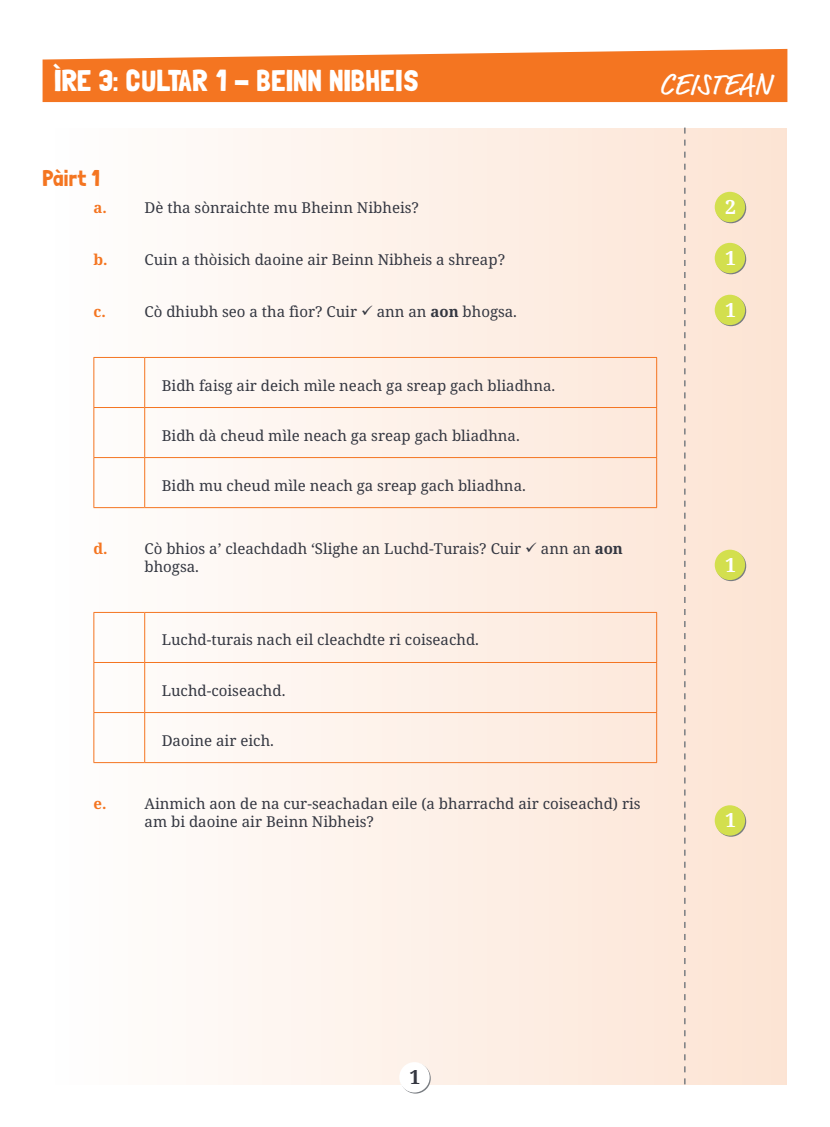
<style>
.page{position:relative;width:830px;height:1127px;background:#fff}
.page>*{position:absolute;margin:0;border:0;box-sizing:border-box;transform-origin:0 0}
.t1{font:30px "Londrina Solid";color:#fff}
.t2{font:30px "Market OT";letter-spacing:.01em;color:#fff}
.t3{font:22.5px "Londrina Solid";letter-spacing:.01em;color:#f47521}
.t4{font:700 19.5px "Noto Serif";color:#fff}
.t5{font:700 19.5px "Noto Serif";color:#343741}
.t6{font:15px/18px "Noto Serif";color:#343741}
.t7{font:700 15px "Noto Serif";color:#f47521}
.s1{font-weight:700}
</style>
<div class="page">
<div style="left:43px;top:128px;width:744px;height:956px;background:linear-gradient(to right,#fff,#fce3d3)"></div>
<svg style="left:43px;top:49px;width:744px;height:53px;background:#f58236"></svg>
<svg style="left:683px;top:128px;width:2px;height:956px;background:#decec4"></svg>
<hr style="left:144px;top:358px;width:1px;height:49px;background:#f47521">
<hr style="left:144px;top:408px;width:1px;height:49px;background:#f47521">
<hr style="left:144px;top:458px;width:1px;height:49px;background:#f47521">
<hr style="left:93px;top:358px;width:1px;height:49px;background:#f47521">
<hr style="left:656px;top:358px;width:1px;height:49px;background:#f47521">
<hr style="left:93px;top:407px;width:52px;height:1px;background:#f47521">
<hr style="left:93px;top:408px;width:1px;height:49px;background:#f47521">
<hr style="left:145px;top:407px;width:511px;height:1px;background:#f47521">
<hr style="left:656px;top:408px;width:1px;height:49px;background:#f47521">
<hr style="left:93px;top:457px;width:52px;height:1px;background:#f47521">
<hr style="left:93px;top:458px;width:1px;height:49px;background:#f47521">
<hr style="left:145px;top:457px;width:511px;height:1px;background:#f47521">
<hr style="left:656px;top:458px;width:1px;height:49px;background:#f47521">
<hr style="left:93px;top:507px;width:52px;height:1px;background:#f47521">
<hr style="left:145px;top:507px;width:511px;height:1px;background:#f47521">
<hr style="left:93px;top:357px;width:52px;height:1px;background:#f47521">
<hr style="left:145px;top:357px;width:511px;height:1px;background:#f47521">
<hr style="left:144px;top:613px;width:1px;height:49px;background:#f47521">
<hr style="left:144px;top:663px;width:1px;height:49px;background:#f47521">
<hr style="left:144px;top:713px;width:1px;height:49px;background:#f47521">
<hr style="left:93px;top:613px;width:1px;height:49px;background:#f47521">
<hr style="left:656px;top:613px;width:1px;height:49px;background:#f47521">
<hr style="left:93px;top:662px;width:52px;height:1px;background:#f47521">
<hr style="left:93px;top:663px;width:1px;height:49px;background:#f47521">
<hr style="left:145px;top:662px;width:511px;height:1px;background:#f47521">
<hr style="left:656px;top:663px;width:1px;height:49px;background:#f47521">
<hr style="left:93px;top:712px;width:52px;height:1px;background:#f47521">
<hr style="left:93px;top:713px;width:1px;height:49px;background:#f47521">
<hr style="left:145px;top:712px;width:511px;height:1px;background:#f47521">
<hr style="left:656px;top:713px;width:1px;height:49px;background:#f47521">
<hr style="left:93px;top:762px;width:52px;height:1px;background:#f47521">
<hr style="left:145px;top:762px;width:511px;height:1px;background:#f47521">
<hr style="left:93px;top:612px;width:52px;height:1px;background:#f47521">
<hr style="left:145px;top:612px;width:511px;height:1px;background:#f47521">
<svg style="left:715px;top:296px;width:30px;height:30px"></svg>
<div style="left:714px;top:295px;width:30px;height:30px;background:#d3df4e;border-radius:50%"></div>
<svg style="left:715px;top:551px;width:30px;height:30px"></svg>
<div style="left:714px;top:550px;width:30px;height:30px;background:#d3df4e;border-radius:50%"></div>
<svg style="left:715px;top:193px;width:30px;height:30px"></svg>
<div style="left:714px;top:192px;width:30px;height:30px;background:#d3df4e;border-radius:50%"></div>
<svg style="left:715px;top:244px;width:30px;height:30px"></svg>
<div style="left:714px;top:243px;width:30px;height:30px;background:#d3df4e;border-radius:50%"></div>
<svg style="left:715px;top:806px;width:30px;height:31px"></svg>
<div style="left:714px;top:805px;width:30px;height:31px;background:#d3df4e;border-radius:50%"></div>
<svg style="left:400px;top:1063px;width:30px;height:30px"></svg>
<div style="left:399px;top:1062px;width:30px;height:30px;background:#fff;border-radius:50%"></div>
<h1 class="t1" style="left:53px;top:63px;width:367px">ÌRE 3: CULTAR 1 - BEINN NIBHEIS</h1>
<h1 class="t2" style="left:659px;top:66px;width:114px">CEISTEAN</h1>
<h2 class="t3" style="left:42px;top:165px;width:59px">Pàirt 1</h2>
<p class="t7" style="left:93px;top:197px;width:15px">a.</p>
<p class="t6" style="left:144px;top:198px;width:276px">Dè tha sònraichte mu Bheinn Nibheis?</p>
<p class="t7" style="left:93px;top:249px;width:16px">b.</p>
<p class="t6" style="left:144px;top:250px;width:362px">Cuin a thòisich daoine air Beinn Nibheis a shreap?</p>
<p class="t7" style="left:93px;top:301px;width:14px">c.</p>
<p class="t6" style="left:144px;top:302px;width:374px">Cò dhiubh seo a tha fìor? Cuir ✓ ann an <span class="s1">aon</span> bhogsa.</p>
<p class="t6" style="left:162px;top:375px;width:395px">Bidh faisg air deich mìle neach ga sreap gach bliadhna.</p>
<p class="t6" style="left:162px;top:425px;width:359px">Bidh dà cheud mìle neach ga sreap gach bliadhna.</p>
<p class="t6" style="left:162px;top:476px;width:365px">Bidh mu cheud mìle neach ga sreap gach bliadhna.</p>
<p class="t7" style="left:93px;top:538px;width:16px">d.</p>
<p class="t6" style="left:144px;top:539px;width:479px">Cò bhios a’ cleachdadh ‘Slighe an Luchd-Turais? Cuir ✓ ann an <span class="s1">aon </span>bhogsa.</p>
<p class="t6" style="left:162px;top:630px;width:318px">Luchd-turais nach eil cleachdte ri coiseachd.</p>
<p class="t6" style="left:162px;top:680px;width:125px">Luchd-coiseachd.</p>
<p class="t6" style="left:162px;top:730px;width:114px">Daoine air eich.</p>
<p class="t7" style="left:93px;top:793px;width:14px">e.</p>
<p class="t6" style="left:144px;top:794px;width:497px">Ainmich aon de na cur-seachadan eile (a bharrachd air coiseachd) ris am bi daoine air Beinn Nibheis?</p>
<h3 class="t4" style="left:724px;top:193px;width:12px">2</h3>
<h3 class="t4" style="left:724px;top:244px;width:12px">1</h3>
<h3 class="t4" style="left:724px;top:296px;width:12px">1</h3>
<h3 class="t4" style="left:724px;top:551px;width:12px">1</h3>
<h3 class="t4" style="left:724px;top:806px;width:12px">1</h3>
<h3 class="t5" style="left:409px;top:1063px;width:12px">1</h3>
</div>
